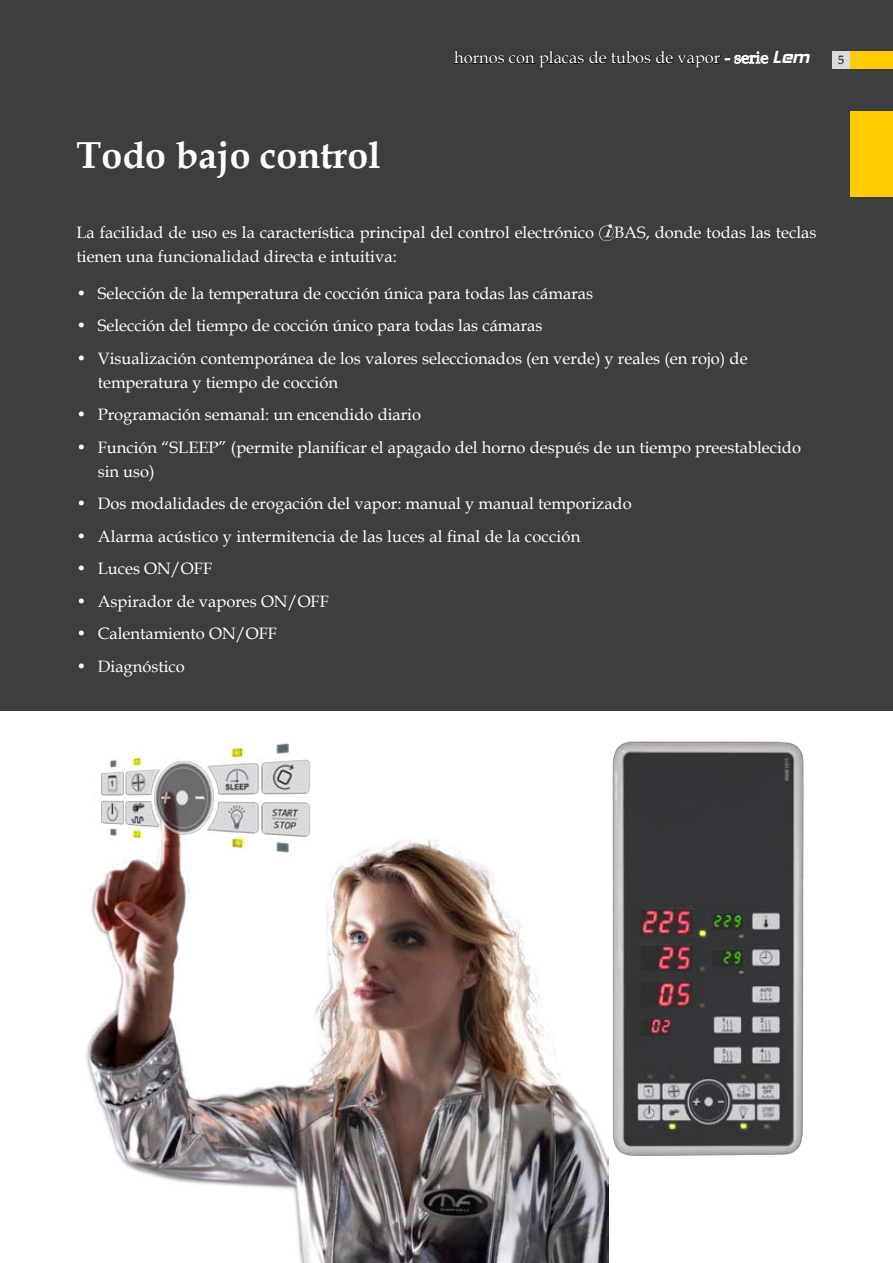
<style>
.page{position:relative;width:893px;height:1263px;background:#fff}
.page>*{position:absolute;margin:0;border:0;box-sizing:border-box;transform-origin:0 0}
.t1{font:700 37.5px "Book Antiqua";color:#fff}
.t2{font:16.5px/24px "Book Antiqua";color:#fff}
.t3{font:12px "Book Antiqua";color:#000}
.s1{font-family:"Hemi Head 426";font-size:21px}
</style>
<div class="page">
<div style="left:0;top:0;width:893px;height:710px;background:#3e3d40"></div>
<div style="left:850px;top:51px;width:43px;height:17px;background:#fc0"></div>
<div style="left:832px;top:51px;width:17px;height:17px;background:#d9dadb"></div>
<div style="left:850px;top:112px;width:43px;height:85px;background:#fc0"></div>
<img style="left:35px;top:707px;width:573px;height:556px">
<img style="left:602px;top:731px;width:202px;height:439px">
<svg style="left:599px;top:224px;width:15px;height:17px"></svg>
<svg style="left:454px;top:50px;width:315px;height:18px;background:#363537"></svg>
<p class="t2" style="left:454px;top:45px;width:357px">hornos con placas de tubos de vapor - serie <span class="s1">Lem</span></p>
<p class="t3" style="left:838px;top:51px;width:7px">5</p>
<h1 class="t1" style="left:77px;top:130px;width:306px">Todo bajo control</h1>
<p class="t2" style="left:77px;top:220px;width:741px">La facilidad de uso es la característica principal del control electrónico BAS, donde todas las teclas tienen una funcionalidad directa e intuitiva:</p>
<p class="t2" style="left:77px;top:281px;width:518px">• Selección de la temperatura de cocción única para todas las cámaras</p>
<p class="t2" style="left:77px;top:313px;width:467px">• Selección del tiempo de cocción único para todas las cámaras</p>
<p class="t2" style="left:98px;top:346px;width:651px;text-indent:-21px">• Visualización contemporánea de los valores seleccionados (en verde) y reales (en rojo) de temperatura y tiempo de cocción</p>
<p class="t2" style="left:77px;top:402px;width:346px">• Programación semanal: un encendido diario</p>
<p class="t2" style="left:98px;top:435px;width:705px;text-indent:-21px">• Función “SLEEP” (permite planificar el apagado del horno después de un tiempo preestablecido sin uso)</p>
<p class="t2" style="left:77px;top:491px;width:557px">• Dos modalidades de erogación del vapor: manual y manual temporizado</p>
<p class="t2" style="left:77px;top:524px;width:505px">• Alarma acústico y intermitencia de las luces al final de la cocción</p>
<p class="t2" style="left:77px;top:556px;width:137px">• Luces ON/OFF</p>
<p class="t2" style="left:77px;top:589px;width:254px">• Aspirador de vapores ON/OFF</p>
<p class="t2" style="left:77px;top:621px;width:202px">• Calentamiento ON/OFF</p>
<p class="t2" style="left:77px;top:654px;width:110px">• Diagnóstico</p>
</div>
